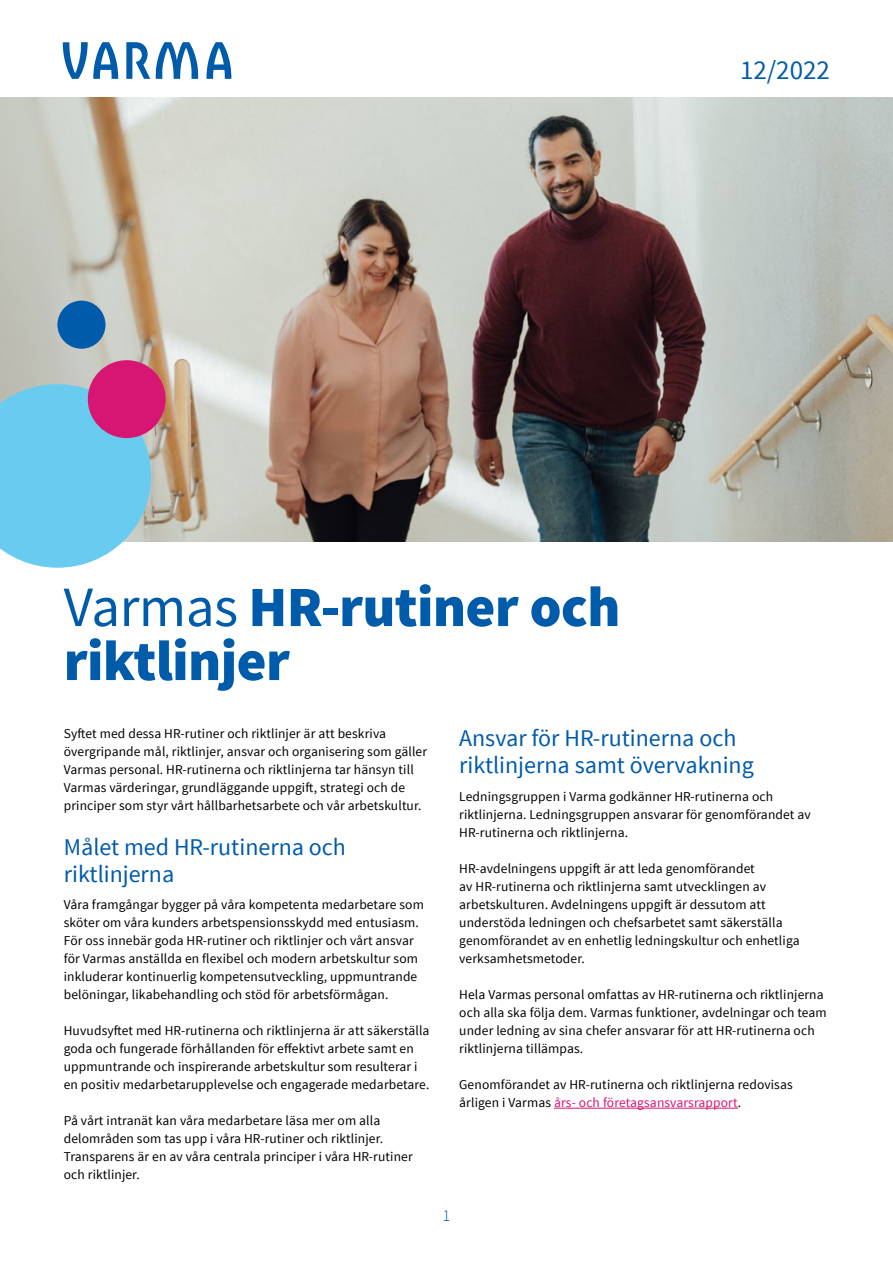
<style>
.page{position:relative;width:893px;height:1263px;background:#fff}
.page>*{position:absolute;margin:0;border:0;box-sizing:border-box;transform-origin:0 0}
._1__Otsikko{font:900 57px/54px "Source Sans Pro";letter-spacing:-.01em;color:#005baa}
.t1{font:27px "Source Sans Pro";color:#005baa}
._2_otsikko{font:24px/27px "Source Sans Pro";color:#005baa}
.t2{font:300 16.5px "Source Sans Pro";color:#005baa}
.leipis{font:13.5px/18px "Source Sans Pro";letter-spacing:.01em;color:#000}
.s1{font-weight:400}
.s2{color:#d71573}
</style>
<div class="page">
<img style="left:0;top:98px;width:893px;height:443px">
<svg style="left:156px;top:42px;width:42px;height:37px"></svg>
<svg style="left:126px;top:42px;width:24px;height:37px"></svg>
<svg style="left:63px;top:42px;width:55px;height:37px"></svg>
<svg style="left:206px;top:42px;width:25px;height:37px"></svg>
<svg style="left:0;top:384px;width:151px;height:184px;background:#77cdee"></svg>
<div style="left:88px;top:360px;width:78px;height:78px;background:#d71573;border-radius:50%"></div>
<div style="left:57px;top:301px;width:48px;height:48px;background:#005baa;border-radius:50%"></div>
<hr style="left:554px;top:1108px;width:184px;height:1px;background:#d71573">
<h2 class="t1" style="left:740px;top:53px;width:91px">12/2022</h2>
<h1 class="_1__Otsikko" style="left:64px;top:583px;width:558px"><span class="s1">Varmas</span> HR-rutiner och riktlinjer</h1>
<p class="leipis" style="left:64px;top:725px;width:365px">Syftet med dessa HR-rutiner och riktlinjer är att beskriva övergripande mål, riktlinjer, ansvar och organisering som gäller Varmas personal. HR-rutinerna och riktlinjerna tar hänsyn till Varmas värderingar, grundläggande uppgift, strategi och de principer som styr vårt hållbarhetsarbete och vår arbetskultur.</p>
<h2 class="_2_otsikko" style="left:64px;top:834px;width:284px">Målet med HR-rutinerna och riktlinjerna</h2>
<p class="leipis" style="left:64px;top:896px;width:362px">Våra framgångar bygger på våra kompetenta medarbetare som sköter om våra kunders arbetspensionsskydd med entusiasm.<br>För oss innebär goda HR-rutiner och riktlinjer och vårt ansvar för Varmas anställda en flexibel och modern arbetskultur som inkluderar kontinuerlig kompetensutveckling, uppmuntrande belöningar, likabehandling och stöd för arbetsförmågan.</p>
<p class="leipis" style="left:64px;top:1022px;width:367px">Huvudsyftet med HR-rutinerna och riktlinjerna är att säkerställa goda och fungerade förhållanden för effektivt arbete samt en uppmuntrande och inspirerande arbetskultur som resulterar i en positiv medarbetarupplevelse och engagerade medarbetare.</p>
<p class="leipis" style="left:64px;top:1112px;width:350px">På vårt intranät kan våra medarbetare läsa mer om alla delområden som tas upp i våra HR-rutiner och riktlinjer.<br>Transparens är en av våra centrala principer i våra HR-rutiner och riktlinjer.</p>
<h2 class="_2_otsikko" style="left:459px;top:724px;width:296px">Ansvar för HR-rutinerna och riktlinjerna samt övervakning</h2>
<p class="leipis" style="left:459px;top:788px;width:353px">Ledningsgruppen i Varma godkänner HR-rutinerna och riktlinjerna. Ledningsgruppen ansvarar för genomförandet av<br>HR-rutinerna och riktlinjerna.</p>
<p class="leipis" style="left:459px;top:860px;width:342px">HR-avdelningens uppgift är att leda genomförandet<br>av HR-rutinerna och riktlinjerna samt utvecklingen av arbetskulturen. Avdelningens uppgift är dessutom att understöda ledningen och chefsarbetet samt säkerställa genomförandet av en enhetlig ledningskultur och enhetliga verksamhetsmetoder.</p>
<p class="leipis" style="left:459px;top:986px;width:369px">Hela Varmas personal omfattas av HR-rutinerna och riktlinjerna och alla ska följa dem. Varmas funktioner, avdelningar och team under ledning av sina chefer ansvarar för att HR-rutinerna och riktlinjerna tillämpas.</p>
<p class="leipis" style="left:459px;top:1076px;width:335px">Genomförandet av HR-rutinerna och riktlinjerna redovisas årligen i Varmas <span class="s2">års- och företagsansvarsrapport</span>.</p>
<p class="t2" style="left:443px;top:1206px;width:9px">1</p>
</div>
